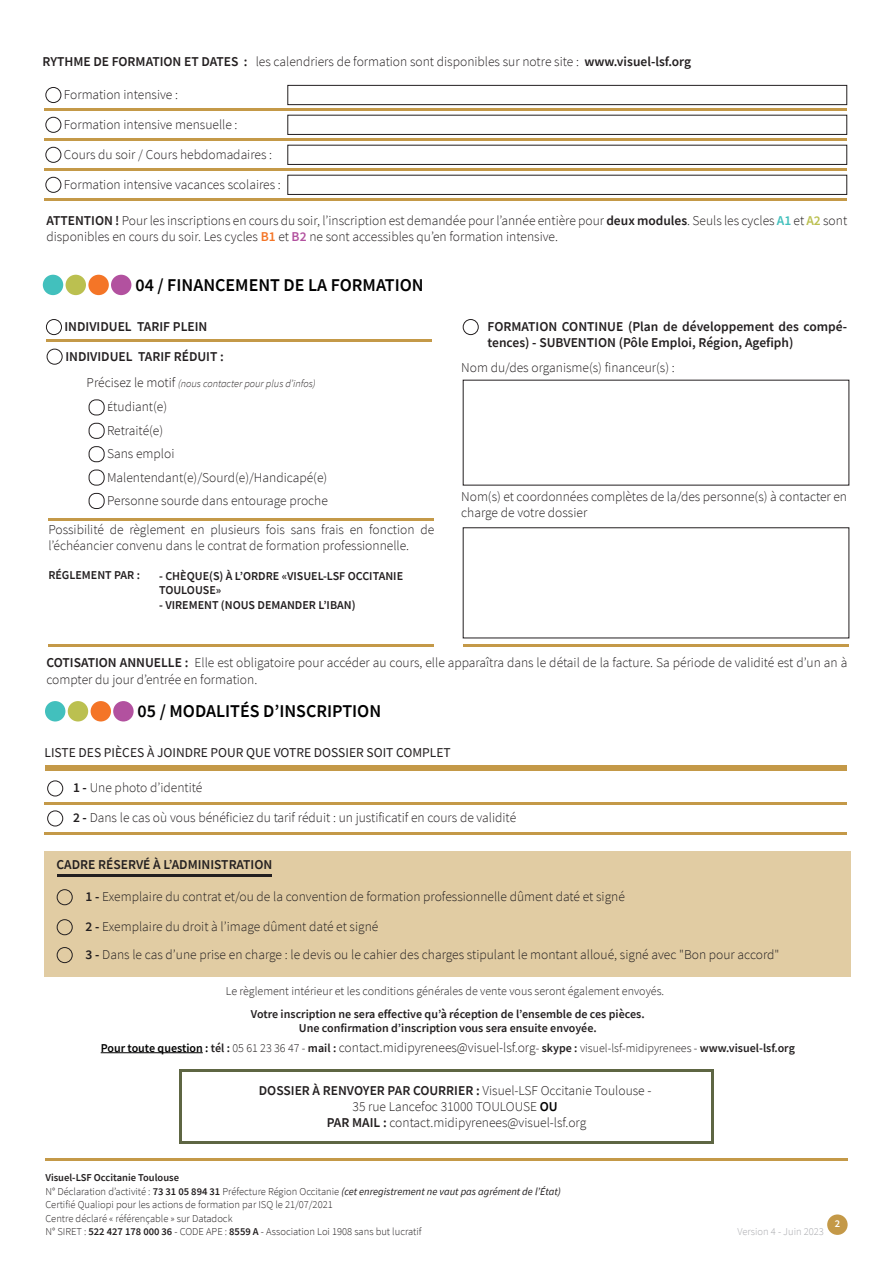
<style>
.page{position:relative;width:893px;height:1263px;background:#fff}
.page>*{position:absolute;margin:0;border:0;box-sizing:border-box;transform-origin:0 0}
.t1{font:600 18px "Source Sans Pro";color:#000001}
.t2{font:300 13.5px/16.2px "Source Sans Pro";color:#231f20}
.t3{font:600 13.5px/29.5px "Source Sans Pro";color:#231f20}
.t4{font:13.5px "Source Sans Pro";color:#231f20}
.t5{font:600 12px/14.4px "Source Sans Pro";color:#231f20}
.t6{font:300 12px "Source Sans Pro";color:#231f20}
.t7{font:300 10.5px/13.5px "Source Sans Pro";color:#231f20}
.t8{font:italic 300 10.5px "Source Sans Pro";color:#231f20}
.t9{font:300 10.5px "Source Sans Pro";color:#a8a9ad}
.t10{font:600 10.5px "Source Sans Pro";color:#fff}
.s1{font-weight:600}
.s2{font-weight:600;color:#42c0bd}
.s3{font-weight:600;color:#bbc050}
.s4{font-weight:600;color:#f47527}
.s5{font-weight:600;color:#b2519f}
.s6{font-style:normal;font-size:13.5px}
.s7{font-weight:600;color:#000001}
.s8{font-size:13.5px}
.s9{font-weight:400;font-style:italic}
</style>
<div class="page">
<hr style="left:45px;top:1158px;width:803px;height:3px;background:#c49948">
<div style="left:827px;top:1214px;width:21px;height:21px;background:#c49948;border-radius:10px"></div>
<div style="left:287px;top:85px;width:560px;height:20px;border:1px solid #231f20"></div>
<div style="left:45px;top:87px;width:16px;height:16px;border:1px solid #231f20;border-radius:8px"></div>
<div style="left:287px;top:115px;width:560px;height:20px;border:1px solid #231f20"></div>
<div style="left:45px;top:117px;width:16px;height:16px;border:1px solid #231f20;border-radius:8px"></div>
<div style="left:287px;top:145px;width:560px;height:20px;border:1px solid #231f20"></div>
<div style="left:45px;top:147px;width:16px;height:16px;border:1px solid #231f20;border-radius:8px"></div>
<div style="left:287px;top:175px;width:560px;height:20px;border:1px solid #231f20"></div>
<div style="left:45px;top:177px;width:16px;height:16px;border:1px solid #231f20;border-radius:8px"></div>
<hr style="left:45px;top:108px;width:802px;height:3px;background:#c49948">
<hr style="left:45px;top:138px;width:802px;height:3px;background:#c49948">
<hr style="left:45px;top:168px;width:802px;height:3px;background:#c49948">
<hr style="left:45px;top:198px;width:802px;height:3px;background:#c49948">
<div style="left:43px;top:275px;width:20px;height:20px;background:#42c0bd;border-radius:10px"></div>
<div style="left:66px;top:275px;width:20px;height:20px;background:#bbc050;border-radius:10px"></div>
<div style="left:88px;top:275px;width:21px;height:20px;background:#f47527;border-radius:10px"></div>
<div style="left:111px;top:275px;width:20px;height:20px;background:#b2519f;border-radius:10px"></div>
<div style="left:47px;top:349px;width:16px;height:16px;border:1px solid #231f20;border-radius:8px"></div>
<div style="left:46px;top:319px;width:16px;height:16px;border:1px solid #231f20;border-radius:8px"></div>
<div style="left:463px;top:319px;width:16px;height:16px;border:1px solid #231f20;border-radius:50%"></div>
<hr style="left:46px;top:339px;width:386px;height:3px;background:#c49948">
<hr style="left:48px;top:645px;width:386px;height:2px;background:#c49948">
<hr style="left:48px;top:518px;width:386px;height:2px;background:#c49948">
<hr style="left:463px;top:644px;width:386px;height:3px;background:#c49948">
<div style="left:89px;top:399px;width:16px;height:16px;border:1px solid #231f20;border-radius:7px"></div>
<div style="left:89px;top:423px;width:16px;height:16px;border:1px solid #231f20;border-radius:7px"></div>
<div style="left:89px;top:446px;width:16px;height:16px;border:1px solid #231f20;border-radius:7px"></div>
<div style="left:89px;top:470px;width:16px;height:15px;border:1px solid #231f20;border-radius:7px"></div>
<div style="left:89px;top:493px;width:16px;height:16px;border:1px solid #231f20;border-radius:7px"></div>
<div style="left:45px;top:701px;width:20px;height:20px;background:#42c0bd;border-radius:10px"></div>
<div style="left:68px;top:701px;width:20px;height:20px;background:#bbc050;border-radius:10px"></div>
<div style="left:91px;top:701px;width:20px;height:20px;background:#f47527;border-radius:10px"></div>
<div style="left:113px;top:701px;width:21px;height:20px;background:#b2519f;border-radius:10px"></div>
<div style="left:44px;top:851px;width:807px;height:126px;background:#e1cca3"></div>
<div style="left:47px;top:780px;width:16px;height:16px;border:1px solid #231f20;border-radius:8px"></div>
<div style="left:47px;top:810px;width:16px;height:16px;border:1px solid #231f20;border-radius:8px"></div>
<div style="left:57px;top:947px;width:16px;height:16px;border:1px solid #231f20;border-radius:8px"></div>
<div style="left:57px;top:889px;width:16px;height:16px;border:1px solid #231f20;border-radius:8px"></div>
<div style="left:57px;top:919px;width:16px;height:16px;border:1px solid #231f20;border-radius:8px"></div>
<hr style="left:45px;top:802px;width:802px;height:3px;background:#c49948">
<hr style="left:57px;top:874px;width:214px;height:3px;background:#231f20">
<hr style="left:179px;top:1069px;width:535px;height:3px;background:#5e6643">
<hr style="left:179px;top:1141px;width:535px;height:2px;background:#5e6643">
<hr style="left:179px;top:1069px;width:3px;height:74px;background:#5e6643">
<hr style="left:711px;top:1069px;width:3px;height:74px;background:#5e6643">
<hr style="left:45px;top:832px;width:802px;height:3px;background:#c49948">
<div style="left:46px;top:765px;width:801px;height:5px;background:#c49948"></div>
<hr style="left:101px;top:1052px;width:102px;height:1px;background:#000001">
<p class="t2" style="left:43px;top:54px;width:650px"><span class="s1">RYTHME DE FORMATION ET DATES :</span> les calendriers de formation sont disponibles sur notre site : <span class="s1">www.visuel-lsf.org</span></p>
<p class="t2" style="left:64px;top:86px;width:116px">Formation intensive :</p>
<p class="t2" style="left:64px;top:116px;width:175px">Formation intensive mensuelle :</p>
<p class="t2" style="left:64px;top:146px;width:210px">Cours du soir / Cours hebdomadaires :</p>
<p class="t2" style="left:64px;top:176px;width:219px">Formation intensive vacances scolaires :</p>
<p class="t2" style="left:46px;top:212px;width:802px"><span class="s1">ATTENTION !</span> Pour les inscriptions en cours du soir, l’inscription est demandée pour l’année entière pour <span class="s1">deux modules</span>. Seuls les cycles <span class="s2">A1</span> et <span class="s3">A2</span> sont disponibles en cours du soir. Les cycles <span class="s4">B1</span> et <span class="s5">B2</span> ne sont accessibles qu’en formation intensive.</p>
<h1 class="t1" style="left:135px;top:273px;width:290px">04 / FINANCEMENT DE LA FORMATION</h1>
<p class="t3" style="left:64px;top:311px;width:161px">INDIVIDUEL TARIF PLEIN<br>INDIVIDUEL TARIF RÉDUIT :</p>
<p class="t3" style="left:488px;top:318px;width:361px;line-height:16.2px">FORMATION CONTINUE (Plan de développement des compé&shy;tences) - SUBVENTION (Pôle Emploi, Région, Agefiph)</p>
<p class="t8" style="left:87px;top:377px;width:230px"><span class="s6">Précisez le motif</span> (nous contacter pour plus d’infos)</p>
<p class="t2" style="left:461px;top:359px;width:215px">Nom du/des organisme(s) financeur(s) :</p>
<p class="t2" style="left:107px;top:395px;width:222px;line-height:23.4px">Étudiant(e)<br>Retraité(e)<br>Sans emploi<br>Malentendant(e)/Sourd(e)/Handicapé(e)<br>Personne sourde dans entourage proche</p>
<p class="t2" style="left:48px;top:521px;width:387px">Possibilité de règlement en plusieurs fois sans frais en fonction de l’échéancier convenu dans le contrat de formation professionnelle.</p>
<p class="t5" style="left:48px;top:567px;width:93px">RÉGLEMENT PAR :</p>
<p class="t5" style="left:159px;top:569px;width:245px">- CHÈQUE(S) À L’ORDRE «VISUEL-LSF OCCITANIE<br>TOULOUSE»</p>
<p class="t5" style="left:159px;top:597px;width:198px">- VIREMENT (NOUS DEMANDER L’IBAN)</p>
<p class="t2" style="left:461px;top:488px;width:387px">Nom(s) et coordonnées complètes de la/des personne(s) à contacter en charge de votre dossier</p>
<p class="t2" style="left:46px;top:655px;width:802px"><span class="s1">COTISATION ANNUELLE :</span> Elle est obligatoire pour accéder au cours, elle apparaîtra dans le détail de la facture. Sa période de validité est d’un an à compter du jour d’entrée en formation.</p>
<h1 class="t1" style="left:138px;top:699px;width:245px">05 / MODALITÉS D’INSCRIPTION</h1>
<p class="t4" style="left:45px;top:744px;width:408px">LISTE DES PIÈCES À JOINDRE POUR QUE VOTRE DOSSIER SOIT COMPLET</p>
<p class="t2" style="left:73px;top:780px;width:131px"><span class="s1">1 -</span> Une photo d’identité</p>
<p class="t2" style="left:73px;top:810px;width:445px"><span class="s1">2 -</span> Dans le cas où vous bénéficiez du tarif réduit : un justificatif en cours de validité</p>
<p class="t3" style="left:56px;top:850px;width:217px">CADRE RÉSERVÉ À L’ADMINISTRATION</p>
<p class="t2" style="left:86px;top:889px;width:541px"><span class="s1">1 -</span> Exemplaire du contrat et/ou de la convention de formation professionnelle dûment daté et signé</p>
<p class="t2" style="left:86px;top:919px;width:294px"><span class="s1">2 -</span> Exemplaire du droit à l’image dûment daté et signé</p>
<p class="t2" style="left:86px;top:946px;width:695px"><span class="s1">3 -</span> Dans le cas d’une prise en charge : le devis ou le cahier des charges stipulant le montant alloué, signé avec "Bon pour accord"</p>
<p class="t6" style="left:226px;top:984px;width:440px">Le règlement intérieur et les conditions générales de vente vous seront également envoyés.</p>
<p class="t5" style="left:251px;top:1006px;width:395px;text-align:center">Votre inscription ne sera effective qu’à réception de l’ensemble de ces pièces.<br>Une confirmation d’inscription vous sera ensuite envoyée.</p>
<p class="t6" style="left:101px;top:1040px;width:696px"><span class="s7">Pour toute question :</span> <span class="s1">tél :</span> 05 61 23 36 47 - <span class="s1">mail :</span> <span class="s8">contact.midipyrenees@visuel-lsf.org</span>- <span class="s1">skype :</span> visuel-lsf-midipyrenees - <span class="s1">www.visuel-lsf.org</span></p>
<p class="t2" style="left:259px;top:1082px;width:394px;text-align:center"><span class="s1">DOSSIER À RENVOYER PAR COURRIER :</span> Visuel-LSF Occitanie Toulouse -<br>35 rue Lancefoc 31000 TOULOUSE <span class="s7">OU<br></span><span class="s1">PAR MAIL :</span> contact.midipyrenees@visuel-lsf.org</p>
<p class="t7" style="left:45px;top:1171px;width:517px"><span class="s1">Visuel-LSF Occitanie Toulouse<br></span>N° Déclaration d’activité : <span class="s1">73 31 05 894 31</span> Préfecture Région Occitanie <span class="s9">(cet enregistrement ne vaut pas agrément de l’État)<br></span>Certifié Qualiopi pour les actions de formation par ISQ le 21/07/2021<br>Centre déclaré « référençable » sur Datadock<br>N° SIRET : <span class="s1">522 427 178 000 36</span> - CODE APE : <span class="s1">8559 A</span> - Association Loi 1908 sans but lucratif</p>
<p class="t9" style="left:737px;top:1225px;width:88px">Version 4 - Juin 2023</p>
<p class="t10" style="left:835px;top:1217px;width:7px">2</p>
</div>
